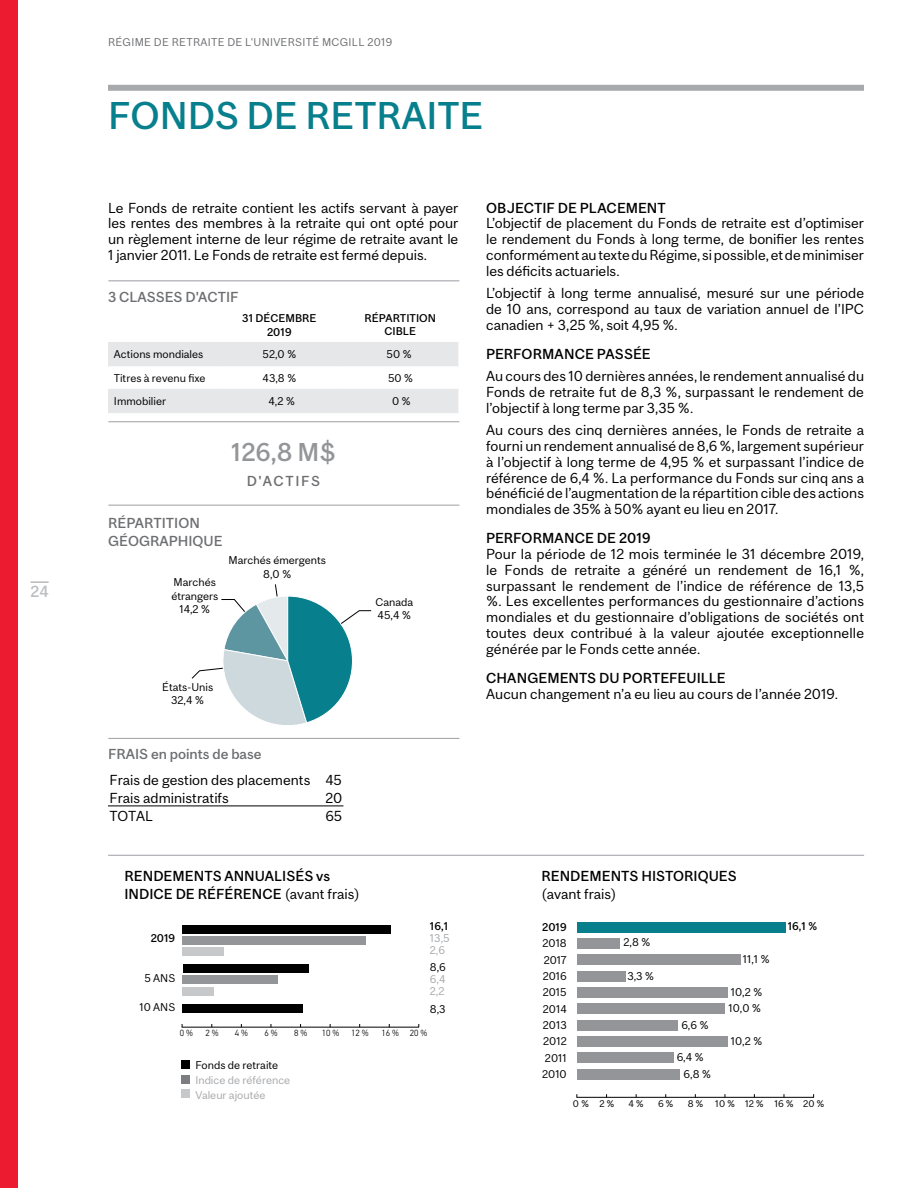
<style>
.page{position:relative;width:918px;height:1188px;background:#fff}
.page>*{position:absolute;margin:0;border:0;box-sizing:border-box;transform-origin:0 0}
.t1{font:500 36px "Mc Gill Sans";color:#087f8c}
.t2{font:500 24px "Mc Gill Sans";color:#939598}
.t3{font:500 15px "Mc Gill Sans";color:#bcbec0}
.t4{font:13.5px/15.8px "Mc Gill Sans";color:#000;text-align:justify}
.t5{font:500 13.5px/18px "Mc Gill Sans";color:#000}
.t6{font:500 13.5px/18px "Mc Gill Sans";color:#6d6e71}
.t7{font:10.5px/16.4px "Mc Gill Sans";color:#000}
.t8{font:500 10.5px/13.5px "Mc Gill Sans";color:#000;text-align:center}
.t9{font:10.5px/12px "Mc Gill Sans";color:#a7a9ac}
.t10{font:10.5px "Mc Gill Sans";letter-spacing:.025em;color:#6d6e71}
.t11{font:300 9px "PF Din Text Pro";color:#000}
.t12{font:9px "Mc Gill Sans";color:#000}
.s1{font-weight:400}
</style>
<div class="page">
<svg style="left:31px;top:582px;width:18px;height:1px"></svg>
<hr style="left:182px;top:1027px;width:237px;height:1px;background:#000">
<hr style="left:108px;top:855px;width:756px;height:1px;background:#a7a9ac">
<hr style="left:108px;top:421px;width:351px;height:1px;background:#a7a9ac">
<hr style="left:108px;top:280px;width:351px;height:1px;background:#a7a9ac">
<hr style="left:108px;top:738px;width:351px;height:1px;background:#a7a9ac">
<hr style="left:108px;top:505px;width:351px;height:1px;background:#a7a9ac">
<div style="left:181px;top:1089px;width:9px;height:9px;background:#c7c8ca"></div>
<div style="left:181px;top:1075px;width:9px;height:9px;background:#7c7d80"></div>
<div style="left:183px;top:1004px;width:120px;height:9px;background:#000"></div>
<div style="left:181px;top:1060px;width:9px;height:9px;background:#000"></div>
<div style="left:183px;top:987px;width:31px;height:9px;background:#c7c8ca"></div>
<div style="left:183px;top:976px;width:95px;height:8px;background:#939598"></div>
<div style="left:183px;top:964px;width:126px;height:9px;background:#000"></div>
<div style="left:183px;top:947px;width:41px;height:9px;background:#c7c8ca"></div>
<div style="left:183px;top:936px;width:183px;height:9px;background:#939598"></div>
<div style="left:183px;top:925px;width:208px;height:9px;background:#000"></div>
<div style="left:577px;top:1069px;width:102px;height:10px;background:#939598"></div>
<div style="left:577px;top:1052px;width:97px;height:11px;background:#939598"></div>
<div style="left:577px;top:1036px;width:151px;height:11px;background:#939598"></div>
<div style="left:577px;top:1020px;width:101px;height:10px;background:#939598"></div>
<div style="left:577px;top:1004px;width:148px;height:10px;background:#939598"></div>
<div style="left:577px;top:987px;width:151px;height:11px;background:#939598"></div>
<div style="left:577px;top:971px;width:48px;height:11px;background:#939598"></div>
<div style="left:577px;top:955px;width:163px;height:10px;background:#939598"></div>
<div style="left:577px;top:939px;width:43px;height:10px;background:#939598"></div>
<div style="left:577px;top:922px;width:208px;height:11px;background:#087f8c"></div>
<hr style="left:577px;top:1097px;width:237px;height:1px;background:#000">
<svg style="left:108px;top:342px;width:350px;height:71px"></svg>
<hr style="left:108px;top:366px;width:109px;height:2px;background:#fff">
<hr style="left:217px;top:366px;width:125px;height:2px;background:#fff">
<hr style="left:342px;top:366px;width:116px;height:2px;background:#fff">
<hr style="left:108px;top:387px;width:109px;height:2px;background:#fff">
<hr style="left:217px;top:387px;width:125px;height:2px;background:#fff">
<hr style="left:342px;top:387px;width:116px;height:2px;background:#fff">
<div style="left:108px;top:85px;width:756px;height:6px;background:#a7a9ac"></div>
<hr style="left:108px;top:806px;width:235px;height:1px;background:#000">
<div style="left:0;top:0;width:17px;height:1188px;background:#ed1b2f"></div>
<svg style="left:191px;top:584px;width:181px;height:141px"></svg>
<p class="t3" style="left:31px;top:582px;width:20px">24</p>
<p class="t10" style="left:108px;top:35px;width:286px">RÉGIME DE RETRAITE DE L'UNIVERSITÉ MCGILL 2019</p>
<h1 class="t1" style="left:108px;top:93px;width:377px">FONDS DE RETRAITE</h1>
<p class="t4" style="left:108px;top:200px;width:352px">Le Fonds de retraite contient les actifs servant à payer les rentes des membres à la retraite qui ont opté pour un règlement interne de leur régime de retraite avant le 1 janvier 2011. Le Fonds de retraite est fermé depuis.</p>
<p class="t6" style="left:108px;top:288px;width:132px">3 CLASSES D'ACTIF</p>
<p class="t8" style="left:242px;top:312px;width:76px">31 DÉCEMBRE<br>2019</p>
<p class="t8" style="left:365px;top:311px;width:73px">RÉPARTITION<br>CIBLE</p>
<p class="t7" style="left:114px;top:346px;width:91px">Actions mondiales</p>
<p class="t7" style="left:263px;top:346px;width:35px">52,0 %</p>
<p class="t7" style="left:387px;top:346px;width:27px">50 %</p>
<p class="t7" style="left:114px;top:369px;width:93px">Titres à revenu fixe</p>
<p class="t7" style="left:263px;top:369px;width:35px">43,8 %</p>
<p class="t7" style="left:388px;top:369px;width:27px">50 %</p>
<p class="t7" style="left:114px;top:392px;width:54px">Immobilier</p>
<p class="t7" style="left:269px;top:392px;width:28px">4,2 %</p>
<p class="t7" style="left:392px;top:392px;width:20px">0 %</p>
<h2 class="t2" style="left:231px;top:438px;width:106px">126,8 M$</h2>
<p class="t6" style="left:247px;top:472px;width:75px">D'ACTIFS</p>
<p class="t6" style="left:108px;top:514px;width:116px">RÉPARTITION<br>GÉOGRAPHIQUE</p>
<p class="t7" style="left:171px;top:576px;width:49px;line-height:13.5px;text-align:center">Marchés étrangers<br>14,2 %</p>
<p class="t7" style="left:229px;top:554px;width:99px;line-height:13.5px;text-align:center">Marchés émergents<br>8,0 %</p>
<p class="t7" style="left:162px;top:680px;width:52px;line-height:13.5px;text-align:center">États-Unis<br>32,4 %</p>
<p class="t6" style="left:108px;top:745px;width:155px">FRAIS en points de base</p>
<p class="t4" style="left:109px;top:771px;width:234px;line-height:18px">Frais de gestion des placements 45<br>Frais administratifs</p>
<p class="t4" style="left:325px;top:790px;width:18px">20</p>
<p class="t4" style="left:109px;top:808px;width:45px">TOTAL</p>
<p class="t4" style="left:325px;top:808px;width:18px">65</p>
<p class="t7" style="left:375px;top:595px;width:39px;line-height:13.5px">Canada<br>45,4 %</p>
<p class="t5" style="left:486px;top:199px;width:181px">OBJECTIF DE PLACEMENT</p>
<p class="t4" style="left:486px;top:215px;width:379px">L’objectif de placement du Fonds de retraite est d’optimiser le rendement du Fonds à long terme, de bonifier les rentes conformément au texte du Régime, si possible, et de minimiser les déficits actuariels.</p>
<p class="t4" style="left:486px;top:285px;width:379px">L’objectif à long terme annualisé, mesuré sur une période de 10 ans, correspond au taux de variation annuel de l’IPC canadien + 3,25 %, soit 4,95 %.</p>
<p class="t5" style="left:486px;top:345px;width:166px">PERFORMANCE PASSÉE</p>
<p class="t4" style="left:486px;top:368px;width:380px">Au cours des 10 dernières années, le rendement annualisé du Fonds de retraite fut de 8,3 %, surpassant le rendement de l’objectif à long terme par 3,35 %.</p>
<p class="t4" style="left:486px;top:422px;width:380px">Au cours des cinq dernières années, le Fonds de retraite a fourni un rendement annualisé de 8,6 %, largement supérieur à l’objectif à long terme de 4,95 % et surpassant l’indice de référence de 6,4 %. La performance du Fonds sur cinq ans a bénéficié de l’augmentation de la répartition cible des actions mondiales de 35% à 50% ayant eu lieu en 2017.</p>
<p class="t5" style="left:486px;top:529px;width:166px">PERFORMANCE DE 2019</p>
<p class="t4" style="left:486px;top:546px;width:380px">Pour la période de 12 mois terminée le 31 décembre 2019, le Fonds de retraite a généré un rendement de 16,1 %, surpassant le rendement de l’indice de référence de 13,5 %. Les excellentes performances du gestionnaire d’actions mondiales et du gestionnaire d’obligations de sociétés ont toutes deux contribué à la valeur ajoutée exceptionnelle générée par le Fonds cette année.</p>
<p class="t5" style="left:486px;top:669px;width:241px">CHANGEMENTS DU PORTEFEUILLE</p>
<p class="t4" style="left:486px;top:686px;width:353px">Aucun changement n’a eu lieu au cours de l’année 2019.</p>
<p class="t5" style="left:125px;top:866px;width:237px">RENDEMENTS ANNUALISÉS vs<br>INDICE DE RÉFÉRENCE <span class="s1">(avant frais)</span></p>
<p class="t5" style="left:541px;top:866px;width:197px">RENDEMENTS HISTORIQUES</p>
<p class="t4" style="left:541px;top:886px;width:77px">(avant frais)</p>
<p class="t8" style="left:151px;top:931px;width:26px">2019</p>
<p class="t7" style="left:145px;top:970px;width:32px">5 ANS</p>
<p class="t7" style="left:140px;top:999px;width:37px">10 ANS</p>
<p class="t8" style="left:430px;top:920px;width:20px">16,1</p>
<p class="t9" style="left:430px;top:932px;width:21px">13,5<br>2,6</p>
<p class="t7" style="left:430px;top:959px;width:17px">8,6</p>
<p class="t9" style="left:430px;top:973px;width:17px">6,4<br>2,2</p>
<p class="t7" style="left:430px;top:1001px;width:17px">8,3</p>
<p class="t11" style="left:180px;top:1028px;width:15px">0 %</p>
<p class="t11" style="left:206px;top:1028px;width:15px">2 %</p>
<p class="t11" style="left:235px;top:1028px;width:15px">4 %</p>
<p class="t11" style="left:264px;top:1028px;width:15px">6 %</p>
<p class="t11" style="left:294px;top:1028px;width:15px">8 %</p>
<p class="t11" style="left:322px;top:1028px;width:19px">10 %</p>
<p class="t11" style="left:351px;top:1028px;width:19px">12 %</p>
<p class="t11" style="left:381px;top:1028px;width:47px">16 % 20 %</p>
<p class="t7" style="left:195px;top:1056px;width:85px">Fonds de retraite</p>
<p class="t9" style="left:195px;top:1072px;width:96px;line-height:15px">Indice de référence<br>Valeur ajoutée</p>
<p class="t8" style="left:542px;top:920px;width:26px">2019</p>
<p class="t7" style="left:542px;top:935px;width:26px;text-align:justify">2018<br>2017<br>2016<br>2015<br>2014<br>2013<br>2012<br>2011<br>2010</p>
<p class="t7" style="left:623px;top:934px;width:29px">2,8 %</p>
<p class="t7" style="left:627px;top:967px;width:29px">3,3 %</p>
<p class="t7" style="left:681px;top:1016px;width:29px">6,6 %</p>
<p class="t7" style="left:684px;top:1049px;width:29px;text-indent:-7px">6,4 %<br>6,8 %</p>
<p class="t7" style="left:743px;top:951px;width:29px">11,1 %</p>
<p class="t7" style="left:728px;top:984px;width:36px">10,2 %<br>10,0 %</p>
<p class="t7" style="left:731px;top:1033px;width:33px">10,2 %</p>
<p class="t8" style="left:788px;top:919px;width:31px">16,1 %</p>
<p class="t12" style="left:573px;top:1098px;width:43px">0 % 2 %</p>
<p class="t12" style="left:628px;top:1098px;width:17px">4 %</p>
<p class="t12" style="left:658px;top:1098px;width:17px">6 %</p>
<p class="t12" style="left:688px;top:1098px;width:17px">8 %</p>
<p class="t12" style="left:715px;top:1098px;width:111px">10 % 12 % 16 % 20 %</p>
</div>
